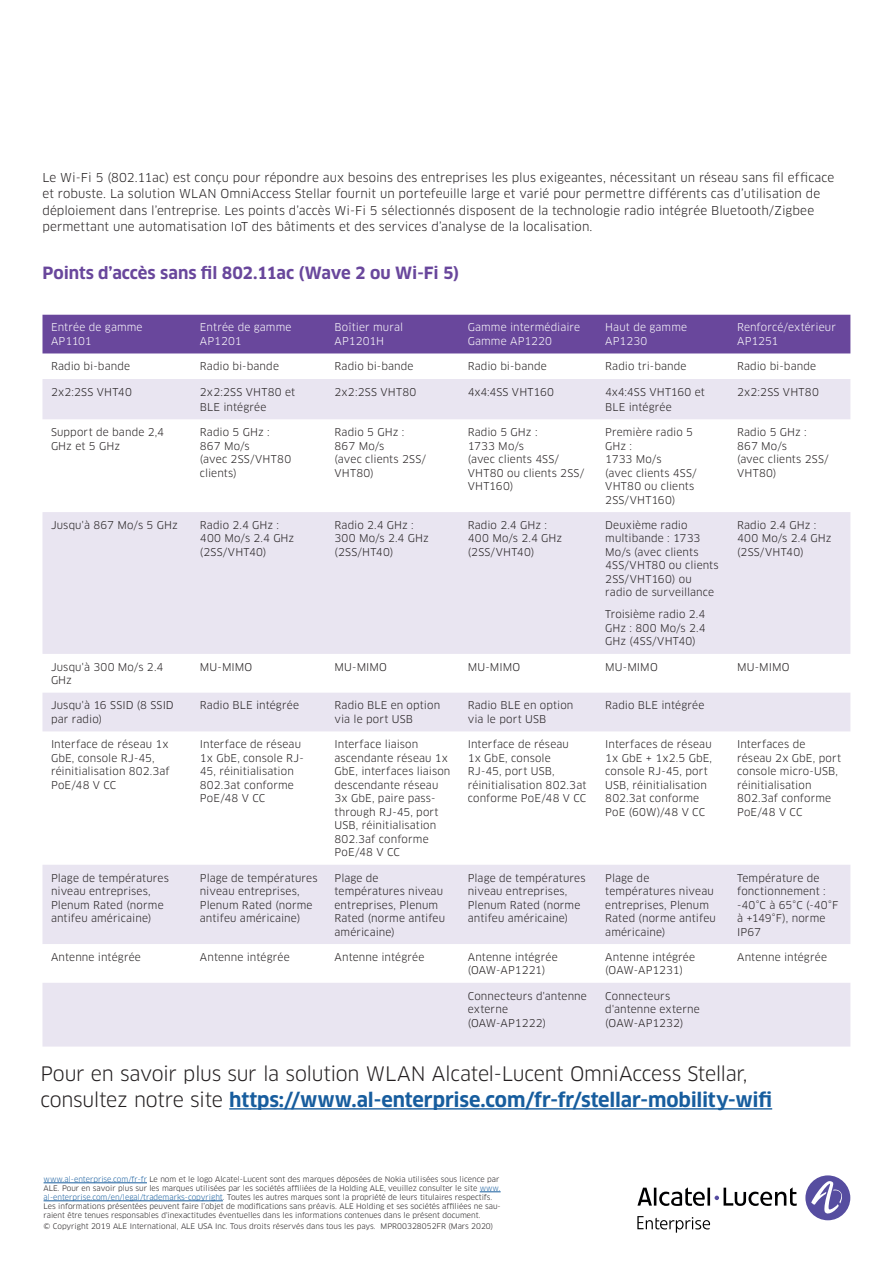
<style>
.page{position:relative;width:893px;height:1263px;background:#fff}
.page>*{position:absolute;margin:0;border:0;box-sizing:border-box;transform-origin:0 0}
.CTA_1{font:19.5px/25.5px "Clan OT";letter-spacing:-.02em;color:#231f20}
.Subheading{font:700 16.5px "Clan OT";letter-spacing:-.005em;color:#69479c}
.Body{font:12px/16.5px "Clan OT";letter-spacing:.005em;color:#231f20}
.Table_Bullet{font:10.5px/13.5px "Clan OT";letter-spacing:.01em;color:#231f20}
.Table_Heading{font:10.5px/13.5px "Clan OT";letter-spacing:.01em;color:#fff}
.t1{font:7.5px/9px "Clan OT";color:#231f20}
.s1{font-weight:700;color:#175d9e}
.s2{color:#175d9e}
</style>
<div class="page">
<svg style="left:637px;top:1187px;width:160px;height:19px"></svg>
<div style="left:805px;top:1175px;width:45px;height:45px;background:#564da0;border-radius:50%"></div>
<svg style="left:811px;top:1181px;width:34px;height:33px"></svg>
<svg style="left:637px;top:1216px;width:73px;height:16px"></svg>
<hr style="left:44px;top:1182px;width:103px;height:1px;background:#175d9e">
<svg style="left:480px;top:1191px;width:21px;height:1px"></svg>
<hr style="left:44px;top:1200px;width:179px;height:1px;background:#175d9e">
<div style="left:42px;top:315px;width:808px;height:38px;background:#69479c"></div>
<svg style="left:42px;top:379px;width:808px;height:667px;fill:#e9e5f1"></svg>
<hr style="left:229px;top:1108px;width:543px;height:1px;background:#175d9e">
<p class="Body" style="left:42px;top:169px;width:793px">Le Wi-Fi 5 (802.11ac) est conçu pour répondre aux besoins des entreprises les plus exigeantes, nécessitant un réseau sans fil efficace et robuste. La solution WLAN OmniAccess Stellar fournit un portefeuille large et varié pour permettre différents cas d’utilisation de déploiement dans l’entreprise. Les points d’accès Wi-Fi 5 sélectionnés disposent de la technologie radio intégrée Bluetooth/Zigbee permettant une automatisation IoT des bâtiments et des services d’analyse de la localisation.</p>
<p class="Subheading" style="left:42px;top:263px;width:418px">Points d’accès sans fil 802.11ac (Wave 2 ou Wi-Fi 5)</p>
<p class="Table_Heading" style="left:51px;top:321px;width:93px">Entrée de gamme<br>AP1101</p>
<p class="Table_Heading" style="left:200px;top:321px;width:93px">Entrée de gamme<br>AP1201</p>
<p class="Table_Heading" style="left:334px;top:321px;width:70px">Boîtier mural<br>AP1201H</p>
<p class="Table_Heading" style="left:468px;top:321px;width:114px">Gamme intermédiaire</p>
<p class="Table_Heading" style="left:468px;top:334px;width:86px">Gamme AP1220</p>
<p class="Table_Heading" style="left:605px;top:321px;width:83px">Haut de gamme<br>AP1230</p>
<p class="Table_Heading" style="left:737px;top:321px;width:100px">Renforcé/extérieur</p>
<p class="Table_Heading" style="left:737px;top:334px;width:43px">AP1251</p>
<p class="Table_Bullet" style="left:51px;top:360px;width:81px">Radio bi-bande</p>
<p class="Table_Bullet" style="left:200px;top:360px;width:81px">Radio bi-bande</p>
<p class="Table_Bullet" style="left:334px;top:360px;width:81px">Radio bi-bande</p>
<p class="Table_Bullet" style="left:468px;top:360px;width:81px">Radio bi-bande</p>
<p class="Table_Bullet" style="left:605px;top:360px;width:83px">Radio tri-bande</p>
<p class="Table_Bullet" style="left:737px;top:360px;width:81px">Radio bi-bande</p>
<p class="Table_Bullet" style="left:51px;top:385px;width:83px">2x2:2SS VHT40</p>
<p class="Table_Bullet" style="left:200px;top:384px;width:97px;line-height:15px">2x2:2SS VHT80 et<br>BLE intégrée</p>
<p class="Table_Bullet" style="left:334px;top:385px;width:83px">2x2:2SS VHT80</p>
<p class="Table_Bullet" style="left:468px;top:385px;width:88px">4x4:4SS VHT160</p>
<p class="Table_Bullet" style="left:605px;top:384px;width:101px;line-height:15px">4x4:4SS VHT160 et<br>BLE intégrée</p>
<p class="Table_Bullet" style="left:737px;top:385px;width:83px">2x2:2SS VHT80</p>
<p class="Table_Bullet" style="left:51px;top:425px;width:115px">Support de bande 2,4<br>GHz et 5 GHz</p>
<p class="Table_Bullet" style="left:200px;top:425px;width:93px">Radio 5 GHz :<br>867 Mo/s<br>(avec 2SS/VHT80 clients)</p>
<p class="Table_Bullet" style="left:334px;top:425px;width:93px">Radio 5 GHz :<br>867 Mo/s<br>(avec clients 2SS/<br>VHT80)</p>
<p class="Table_Bullet" style="left:468px;top:425px;width:118px">Radio 5 GHz :<br>1733 Mo/s<br>(avec clients 4SS/<br>VHT80 ou clients 2SS/<br>VHT160)</p>
<p class="Table_Bullet" style="left:605px;top:425px;width:93px">Première radio 5<br>GHz :<br>1733 Mo/s<br>(avec clients 4SS/<br>VHT80 ou clients<br>2SS/VHT160)</p>
<p class="Table_Bullet" style="left:737px;top:425px;width:93px">Radio 5 GHz :<br>867 Mo/s<br>(avec clients 2SS/<br>VHT80)</p>
<p class="Table_Bullet" style="left:51px;top:518px;width:128px">Jusqu'à 867 Mo/s 5 GHz</p>
<p class="Table_Bullet" style="left:200px;top:518px;width:96px">Radio 2.4 GHz :<br>400 Mo/s 2.4 GHz (2SS/VHT40)</p>
<p class="Table_Bullet" style="left:334px;top:518px;width:96px">Radio 2.4 GHz :<br>300 Mo/s 2.4 GHz (2SS/HT40)</p>
<p class="Table_Bullet" style="left:468px;top:518px;width:96px">Radio 2.4 GHz :<br>400 Mo/s 2.4 GHz (2SS/VHT40)</p>
<p class="Table_Bullet" style="left:605px;top:518px;width:115px">Deuxième radio multibande : 1733<br>Mo/s (avec clients<br>4SS/VHT80 ou clients<br>2SS/VHT160) ou radio de surveillance</p>
<p class="Table_Bullet" style="left:605px;top:608px;width:102px;text-align:justify">Troisième radio 2.4<br>GHz : 800 Mo/s 2.4<br>GHz (4SS/VHT40)</p>
<p class="Table_Bullet" style="left:737px;top:518px;width:96px">Radio 2.4 GHz :<br>400 Mo/s 2.4 GHz (2SS/VHT40)</p>
<p class="Table_Bullet" style="left:51px;top:660px;width:114px">Jusqu'à 300 Mo/s 2.4<br>GHz</p>
<p class="Table_Bullet" style="left:200px;top:660px;width:54px">MU-MIMO</p>
<p class="Table_Bullet" style="left:334px;top:660px;width:54px">MU-MIMO</p>
<p class="Table_Bullet" style="left:468px;top:660px;width:54px">MU-MIMO</p>
<p class="Table_Bullet" style="left:605px;top:660px;width:54px">MU-MIMO</p>
<p class="Table_Bullet" style="left:737px;top:660px;width:54px">MU-MIMO</p>
<p class="Table_Bullet" style="left:51px;top:699px;width:124px">Jusqu'à 16 SSID (8 SSID par radio)</p>
<p class="Table_Bullet" style="left:200px;top:699px;width:101px">Radio BLE intégrée</p>
<p class="Table_Bullet" style="left:334px;top:699px;width:107px">Radio BLE en option via le port USB</p>
<p class="Table_Bullet" style="left:468px;top:699px;width:107px">Radio BLE en option via le port USB</p>
<p class="Table_Bullet" style="left:605px;top:699px;width:101px">Radio BLE intégrée</p>
<p class="Table_Bullet" style="left:51px;top:738px;width:120px">Interface de réseau 1x<br>GbE, console RJ-45, réinitialisation 802.3af<br>PoE/48 V CC</p>
<p class="Table_Bullet" style="left:200px;top:738px;width:105px">Interface de réseau<br>1x GbE, console RJ-<br>45, réinitialisation<br>802.3at conforme<br>PoE/48 V CC</p>
<p class="Table_Bullet" style="left:334px;top:738px;width:117px">Interface liaison ascendante réseau 1x<br>GbE, interfaces liaison descendante réseau<br>3x GbE, paire pass&shy;through RJ-45, port<br>USB, réinitialisation<br>802.3af conforme<br>PoE/48 V CC</p>
<p class="Table_Bullet" style="left:468px;top:738px;width:120px">Interface de réseau<br>1x GbE, console<br>RJ-45, port USB, réinitialisation 802.3at conforme PoE/48 V CC</p>
<p class="Table_Bullet" style="left:605px;top:738px;width:108px">Interfaces de réseau<br>1x GbE + 1x2.5 GbE, console RJ-45, port<br>USB, réinitialisation<br>802.3at conforme<br>PoE (60W)/48 V CC</p>
<p class="Table_Bullet" style="left:737px;top:738px;width:106px">Interfaces de réseau 2x GbE, port console micro-USB, réinitialisation<br>802.3af conforme<br>PoE/48 V CC</p>
<p class="Table_Bullet" style="left:51px;top:871px;width:119px">Plage de températures niveau entreprises,<br>Plenum Rated (norme antifeu américaine)</p>
<p class="Table_Bullet" style="left:200px;top:871px;width:119px">Plage de températures niveau entreprises,<br>Plenum Rated (norme antifeu américaine)</p>
<p class="Table_Bullet" style="left:334px;top:871px;width:112px">Plage de températures niveau entreprises, Plenum<br>Rated (norme antifeu américaine)</p>
<p class="Table_Bullet" style="left:468px;top:871px;width:119px">Plage de températures niveau entreprises,<br>Plenum Rated (norme antifeu américaine)</p>
<p class="Table_Bullet" style="left:605px;top:871px;width:112px">Plage de températures niveau entreprises, Plenum<br>Rated (norme antifeu américaine)</p>
<p class="Table_Bullet" style="left:737px;top:871px;width:103px">Température de fonctionnement : -40°C à 65°C (-40°F à +149°F), norme<br>IP67</p>
<p class="Table_Bullet" style="left:51px;top:950px;width:91px">Antenne intégrée</p>
<p class="Table_Bullet" style="left:200px;top:950px;width:91px">Antenne intégrée</p>
<p class="Table_Bullet" style="left:334px;top:950px;width:91px">Antenne intégrée</p>
<p class="Table_Bullet" style="left:468px;top:950px;width:91px">Antenne intégrée (OAW-AP1221)</p>
<p class="Table_Bullet" style="left:605px;top:950px;width:91px">Antenne intégrée (OAW-AP1231)</p>
<p class="Table_Bullet" style="left:737px;top:950px;width:91px">Antenne intégrée</p>
<p class="Table_Bullet" style="left:468px;top:989px;width:121px">Connecteurs d'antenne externe (OAW-AP1222)</p>
<p class="Table_Bullet" style="left:605px;top:989px;width:96px">Connecteurs d'antenne externe (OAW-AP1232)</p>
<p class="CTA_1" style="left:40px;top:1061px;width:733px">Pour en savoir plus sur la solution WLAN Alcatel-Lucent OmniAccess Stellar, consultez notre site <span class="s1">https://www.al-enterprise.com/fr-fr/stellar-mobility-wifi</span></p>
<p class="t1" style="left:44px;top:1175px;width:459px"><span class="s2">www.al-enterprise.com/fr-fr</span> Le nom et le logo Alcatel-Lucent sont des marques déposées de Nokia utilisées sous licence par ALE. Pour en savoir plus sur les marques utilisées par les sociétés affiliées de la Holding ALE, veuillez consulter le site <span class="s2">www. al-enterprise.com/en/legal/trademarks-copyright</span>. Toutes les autres marques sont la propriété de leurs titulaires respectifs.<br>Les informations présentées peuvent faire l’objet de modifications sans préavis. ALE Holding et ses sociétés affiliées ne sau&shy;raient être tenues responsables d'inexactitudes éventuelles dans les informations contenues dans le présent document.</p>
<p class="t1" style="left:44px;top:1221px;width:451px">© Copyright 2019 ALE International, ALE USA Inc. Tous droits réservés dans tous les pays. MPR00328052FR (Mars 2020)</p>
</div>
